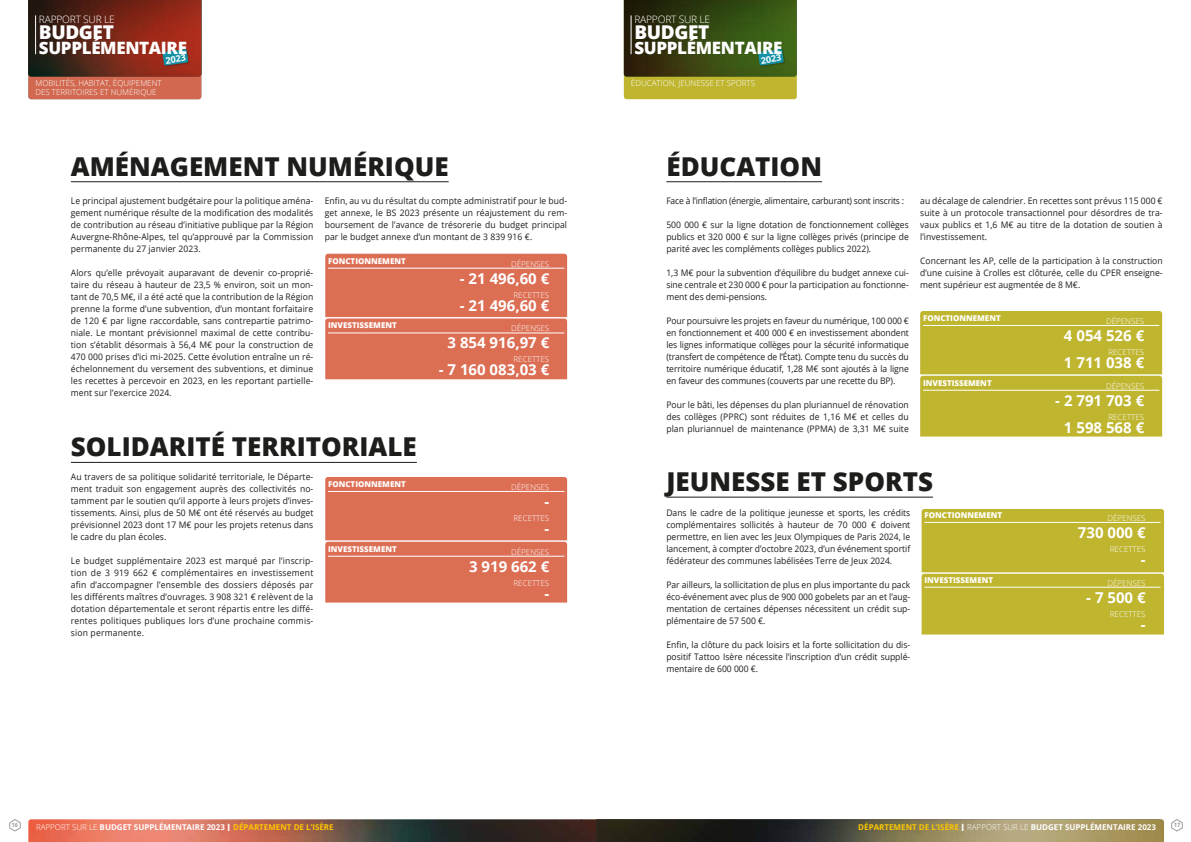
<style>
.page{position:relative;width:1191px;height:842px;background:#fff}
.page>*{position:absolute;margin:0;border:0;box-sizing:border-box;transform-origin:0 0}
.t1{font:800 26px "Open Sans";color:#1d1d1b}
.t2{font:800 19px "Open Sans";letter-spacing:-.02em;color:#fff}
.t3{font:800 17px "Open Sans";letter-spacing:-.02em;color:#fff}
.t4{font:700 15px "Open Sans";color:#fff}
.t5{font:300 10.2px "Open Sans";letter-spacing:-.02em;color:#fff}
.t6{font:700 9.1px "Open Sans";color:#fff}
.t7{font:9px/12px "Open Sans";color:#1d1d1b;text-align:justify;scale:.95 1}
.t8{font:9px "Open Sans";letter-spacing:-.02em;color:#1d1d1b;scale:.95 1}
.t9{font:300 8px/9.6px "Open Sans";color:#fff}
.t10{font:700 8px "Open Sans";color:#fff}
.t11{font:800 8px "Open Sans";color:#fff}
.t12{font:700 5.9px "Open Sans";color:#9d9d9c}
.s1{font-weight:300}
.s2{font-size:10px}
.s3{color:#fec600}
</style>
<div class="page">
<img style="left:28px;top:819px;width:568px;height:23px">
<svg style="left:1171px;top:819px;width:12px;height:13px"></svg>
<svg style="left:575px;top:819px;width:12px;height:13px"></svg>
<svg style="left:9px;top:819px;width:12px;height:13px"></svg>
<svg style="left:28px;top:0;width:173px;height:99px;background:#7f3526"></svg>
<hr style="left:35px;top:15px;width:1px;height:39px;background:#fff">
<hr style="left:71px;top:181px;width:378px;height:1px;background:#1d1d1b">
<hr style="left:71px;top:462px;width:346px;height:1px;background:#1d1d1b">
<img style="left:596px;top:819px;width:568px;height:23px">
<svg style="left:624px;top:0;width:173px;height:99px;background:#525e1a"></svg>
<hr style="left:631px;top:15px;width:1px;height:39px;background:#fff">
<hr style="left:666px;top:181px;width:156px;height:1px;background:#1d1d1b">
<div style="left:325px;top:254px;width:242px;height:125px;background:#dc6e54"></div>
<hr style="left:328px;top:268px;width:236px;height:1px;background:#fff">
<div style="left:325px;top:477px;width:242px;height:125px;background:#dc6e54"></div>
<hr style="left:328px;top:491px;width:236px;height:1px;background:#fff">
<div style="left:920px;top:311px;width:242px;height:126px;background:#bfb52f"></div>
<hr style="left:923px;top:325px;width:236px;height:1px;background:#fff">
<hr style="left:666px;top:497px;width:267px;height:1px;background:#1d1d1b">
<div style="left:921px;top:509px;width:243px;height:125px;background:#bfb52f"></div>
<hr style="left:924px;top:522px;width:236px;height:1px;background:#fff">
<p class="t5" style="left:39px;top:12px;width:77px">RAPPORT SUR LE</p>
<h2 class="t2" style="left:39px;top:17px;width:76px">BUDGET</h2>
<h3 class="t3" style="left:39px;top:35px;width:150px">SUPPLÉMENTAIRE</h3>
<h2 class="t2" style="left:39px;top:33px;width:83px">PRIMITIF</h2>
<p class="t6" style="left:165px;top:54px;width:22px;rotate:-8deg">2023</p>
<p class="t9" style="left:35px;top:78px;width:128px">MOBILITÉS, HABITAT, ÉQUIPEMENT<br>DES TERRITOIRES ET NUMÉRIQUE</p>
<p class="t9" style="left:35px;top:78px;width:89px">TOURISME MON GNE,<br>FORET ET AGRICUL URE</p>
<h1 class="t1" style="left:71px;top:147px;width:379px">AMÉNAGEMENT NUMÉRIQUE</h1>
<p class="t7" style="left:71px;top:195px;width:257px">Le principal ajustement budgétaire pour la politique aména&shy;gement numérique résulte de la modification des modalités de contribution au réseau d’initiative publique par la Région Auvergne-Rhône-Alpes, tel qu’approuvé par la Commission permanente du 27 janvier 2023.</p>
<p class="t7" style="left:71px;top:266px;width:257px">Alors qu’elle prévoyait auparavant de devenir co-proprié&shy;taire du réseau à hauteur de 23,5 % environ, soit un mon&shy;tant de 70,5 M€, il a été acté que la contribution de la Région prenne la forme d’une subvention, d’un montant forfaitaire de 120 € par ligne raccordable, sans contrepartie patrimo&shy;niale. Le montant prévisionnel maximal de cette contribu&shy;tion s’établit désormais à 56,4 M€ pour la construction de 470 000 prises d’ici mi-2025. Cette évolution entraîne un ré&shy;échelonnement du versement des subventions, et diminue les recettes à percevoir en 2023, en les reportant partielle&shy;ment sur l’exercice 2024.</p>
<p class="t7" style="left:325px;top:195px;width:257px">Enfin, au vu du résultat du compte administratif pour le bud&shy;get annexe, le BS 2023 présente un réajustement du rem&shy;boursement de l’avance de trésorerie du budget principal par le budget annexe d’un montant de 3 839 916 €.</p>
<p class="t11" style="left:328px;top:255px;width:79px">FONCTIONNEMENT</p>
<p class="t9" style="left:511px;top:259px;width:40px">DÉPENSES</p>
<h3 class="t4" style="left:460px;top:268px;width:91px">- 21 496,60 €</h3>
<p class="t9" style="left:513px;top:290px;width:37px">RECETTES</p>
<h3 class="t4" style="left:460px;top:295px;width:91px">- 21 496,60 €</h3>
<p class="t11" style="left:328px;top:319px;width:70px">INVESTISSEMENT</p>
<p class="t9" style="left:511px;top:324px;width:40px">DÉPENSES</p>
<h3 class="t4" style="left:447px;top:332px;width:103px">3 854 916,97 €</h3>
<p class="t9" style="left:513px;top:355px;width:37px">RECETTES</p>
<h3 class="t4" style="left:439px;top:359px;width:112px">- 7 160 083,03 €</h3>
<h1 class="t1" style="left:71px;top:427px;width:347px">SOLIDARITÉ TERRITORIALE</h1>
<p class="t7" style="left:71px;top:471px;width:257px">Au travers de sa politique solidarité territoriale, le Départe&shy;ment traduit son engagement auprès des collectivités no&shy;tamment par le soutien qu’il apporte à leurs projets d’inves&shy;tissements. Ainsi, plus de 50 M€ ont été réservés au budget prévisionnel 2023 dont 17 M€ pour les projets retenus dans le cadre du plan écoles.</p>
<p class="t7" style="left:71px;top:555px;width:257px">Le budget supplémentaire 2023 est marqué par l’inscrip&shy;tion de 3 919 662 € complémentaires en investissement afin d’accompagner l’ensemble des dossiers déposés par les différents maîtres d’ouvrages. 3 908 321 € relèvent de la dotation départementale et seront répartis entre les diffé&shy;rentes politiques publiques lors d’une prochaine commis&shy;sion permanente.</p>
<p class="t11" style="left:328px;top:478px;width:79px">FONCTIONNEMENT</p>
<p class="t9" style="left:511px;top:482px;width:40px">DÉPENSES</p>
<h3 class="t4" style="left:544px;top:491px;width:6px">-</h3>
<p class="t9" style="left:513px;top:513px;width:37px">RECETTES</p>
<h3 class="t4" style="left:544px;top:518px;width:6px">-</h3>
<p class="t11" style="left:328px;top:543px;width:70px">INVESTISSEMENT</p>
<p class="t9" style="left:511px;top:547px;width:40px">DÉPENSES</p>
<h3 class="t4" style="left:469px;top:556px;width:82px">3 919 662 €</h3>
<p class="t9" style="left:513px;top:578px;width:37px">RECETTES</p>
<h3 class="t4" style="left:544px;top:583px;width:6px">-</h3>
<p class="t12" style="left:12px;top:821px;width:8px">16</p>
<p class="t10" style="left:36px;top:821px;width:299px"><span class="s1">RAPPORT SUR LE</span> BUDGET SUPPLÉMENTAIRE 2023 <span class="s2">I</span> <span class="s3">DÉPARTEMENT DE L’ISÈRE</span></p>
<p class="t5" style="left:634px;top:12px;width:77px">RAPPORT SUR LE</p>
<h2 class="t2" style="left:634px;top:17px;width:76px">BUDGET</h2>
<h3 class="t3" style="left:634px;top:35px;width:150px">SUPPLÉMENTAIRE</h3>
<p class="t6" style="left:760px;top:54px;width:22px;rotate:-8deg">2023</p>
<p class="t9" style="left:631px;top:78px;width:126px">ÉDUCATION, JEUNESSE ET SPORTS</p>
<h1 class="t1" style="left:666px;top:147px;width:157px">ÉDUCATION</h1>
<p class="t8" style="left:666px;top:195px;width:252px">Face à l’inflation (énergie, alimentaire, carburant) sont inscrits :</p>
<p class="t7" style="left:666px;top:219px;width:257px">500 000 € sur la ligne dotation de fonctionnement collèges publics et 320 000 € sur la ligne collèges privés (principe de parité avec les compléments collèges publics 2022).</p>
<p class="t7" style="left:666px;top:267px;width:257px">1,3 M€ pour la subvention d’équilibre du budget annexe cui&shy;sine centrale et 230 000 € pour la participation au fonctionne&shy;ment des demi-pensions.</p>
<p class="t7" style="left:666px;top:315px;width:257px">Pour poursuivre les projets en faveur du numérique, 100 000 € en fonctionnement et 400 000 € en investissement abondent les lignes informatique collèges pour la sécurité informatique (transfert de compétence de l’État). Compte tenu du succès du territoire numérique éducatif, 1,28 M€ sont ajoutés à la ligne en faveur des communes (couverts par une recette du BP).</p>
<p class="t7" style="left:666px;top:398px;width:257px">Pour le bâti, les dépenses du plan pluriannuel de rénovation des collèges (PPRC) sont réduites de 1,16 M€ et celles du plan pluriannuel de maintenance (PPMA) de 3,31 M€ suite</p>
<p class="t7" style="left:920px;top:194px;width:257px">au décalage de calendrier. En recettes sont prévus 115 000 € suite à un protocole transactionnel pour désordres de tra&shy;vaux publics et 1,6 M€ au titre de la dotation de soutien à l’investissement.</p>
<p class="t7" style="left:920px;top:255px;width:257px">Concernant les AP, celle de la participation à la construction d’une cuisine à Crolles est clôturée, celle du CPER enseigne&shy;ment supérieur est augmentée de 8 M€.</p>
<p class="t11" style="left:923px;top:312px;width:79px">FONCTIONNEMENT</p>
<p class="t9" style="left:1106px;top:316px;width:40px">DÉPENSES</p>
<h3 class="t4" style="left:1064px;top:325px;width:82px">4 054 526 €</h3>
<p class="t9" style="left:1108px;top:347px;width:37px">RECETTES</p>
<h3 class="t4" style="left:1064px;top:352px;width:82px">1 711 038 €</h3>
<p class="t11" style="left:923px;top:377px;width:70px">INVESTISSEMENT</p>
<p class="t9" style="left:1106px;top:381px;width:40px">DÉPENSES</p>
<h3 class="t4" style="left:1055px;top:390px;width:90px">- 2 791 703 €</h3>
<p class="t9" style="left:1108px;top:412px;width:37px">RECETTES</p>
<h3 class="t4" style="left:1064px;top:417px;width:82px">1 598 568 €</h3>
<h1 class="t1" style="left:666px;top:462px;width:268px">JEUNESSE ET SPORTS</h1>
<p class="t7" style="left:666px;top:507px;width:258px">Dans le cadre de la politique jeunesse et sports, les crédits complémentaires sollicités à hauteur de 70 000 € doivent permettre, en lien avec les Jeux Olympiques de Paris 2024, le lancement, à compter d’octobre 2023, d’un événement sportif fédérateur des communes labélisées Terre de Jeux 2024.</p>
<p class="t7" style="left:666px;top:578px;width:258px">Par ailleurs, la sollicitation de plus en plus importante du pack éco-événement avec plus de 900 000 gobelets par an et l’aug&shy;mentation de certaines dépenses nécessitent un crédit sup&shy;plémentaire de 57 500 €.</p>
<p class="t7" style="left:666px;top:639px;width:258px">Enfin, la clôture du pack loisirs et la forte sollicitation du dis&shy;positif Tattoo Isère nécessite l’inscription d’un crédit supplé&shy;mentaire de 600 000 €.</p>
<p class="t11" style="left:924px;top:509px;width:79px">FONCTIONNEMENT</p>
<p class="t9" style="left:1107px;top:513px;width:40px">DÉPENSES</p>
<h3 class="t4" style="left:1077px;top:522px;width:69px">730 000 €</h3>
<p class="t9" style="left:1109px;top:544px;width:37px">RECETTES</p>
<h3 class="t4" style="left:1140px;top:549px;width:6px">-</h3>
<p class="t11" style="left:924px;top:574px;width:70px">INVESTISSEMENT</p>
<p class="t9" style="left:1107px;top:578px;width:40px">DÉPENSES</p>
<h3 class="t4" style="left:1086px;top:587px;width:61px">- 7 500 €</h3>
<p class="t9" style="left:1109px;top:609px;width:37px">RECETTES</p>
<h3 class="t4" style="left:1140px;top:614px;width:6px">-</h3>
<p class="t10" style="left:858px;top:821px;width:299px"><span class="s3">DÉPARTEMENT DE L’ISÈRE</span> <span class="s2">I</span> <span class="s1">RAPPORT SUR LE</span> BUDGET SUPPLÉMENTAIRE 2023</p>
<p class="t12" style="left:1173px;top:821px;width:8px">17</p>
</div>
